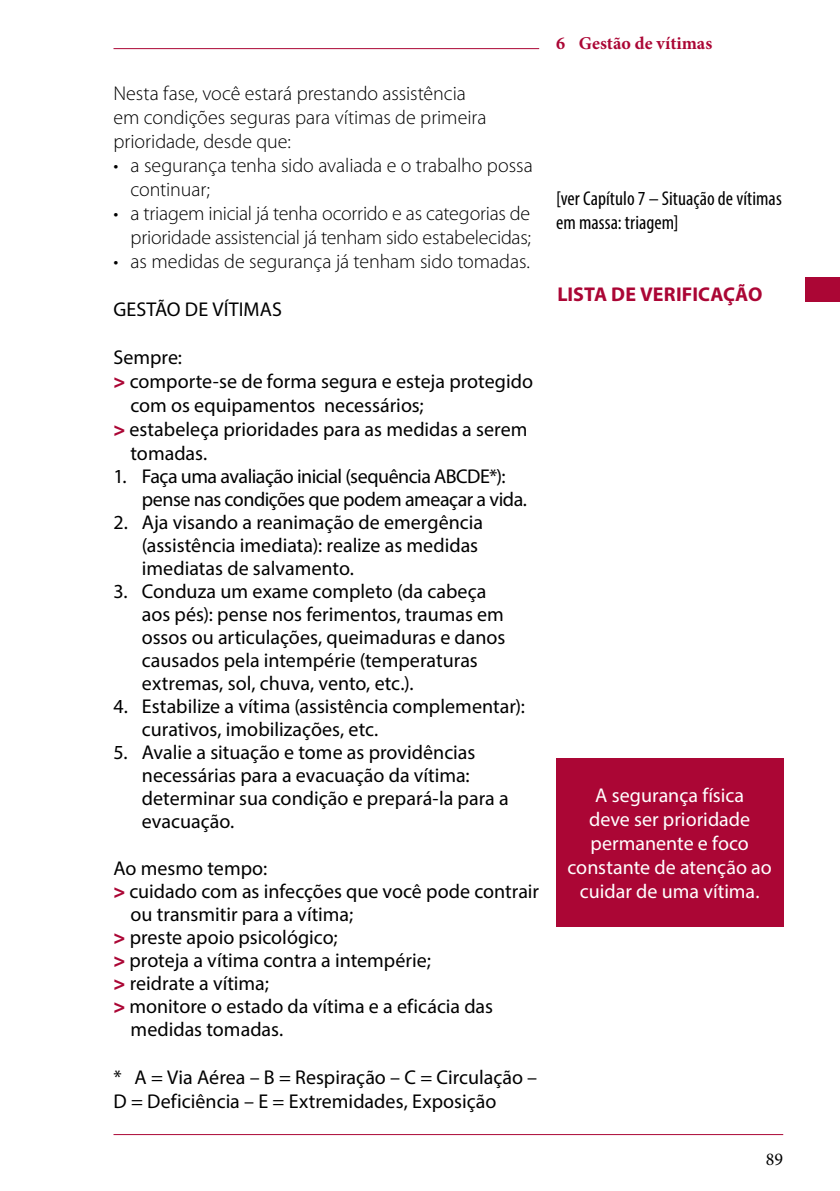
<style>
.page{position:relative;width:840px;height:1191px;background:#fff}
.page>*{position:absolute;margin:0;border:0;box-sizing:border-box;transform-origin:0 0}
.t1{font:20px/23px "Myriad Pro";color:#000}
.t2{font:300 20px/24px "Myriad Pro";letter-spacing:-.005em;color:#000}
.t3{font:20px/24px "Myriad Pro";color:#fff;text-align:center}
.t4{font:20px/23px "Myriad Pro";letter-spacing:-.025em;color:#000}
.t5{font:condensed 20px/24px "Myriad Pro";letter-spacing:.005em;color:#000}
.t6{font:700 20px "Myriad Pro";letter-spacing:.005em;color:#ab0635}
.t7{font:700 18px "Minion Pro";color:#ab0635}
.t8{font:18px "Minion Pro";color:#000}
.s1{font-weight:900;color:#ab0635}
</style>
<div class="page">
<hr style="left:113px;top:48px;width:426px;height:1px;background:#ab0635">
<hr style="left:113px;top:1134px;width:669px;height:1px;background:#ab0635">
<div style="left:805px;top:277px;width:34px;height:24px;background:#ab0635"></div>
<div style="left:556px;top:758px;width:226px;height:168px;background:#ab0635"></div>
<p class="t2" style="left:113px;top:81px;width:374px">Nesta fase, você estará prestando assistência em condições seguras para vítimas de primeira prioridade, desde que:</p>
<p class="t2" style="left:130px;top:153px;width:403px;text-indent:-17px">• a segurança tenha sido avaliada e o trabalho possa continuar;</p>
<p class="t2" style="left:113px;top:201px;width:418px;text-align:right">• a triagem inicial já tenha ocorrido e as categorias de prioridade assistencial já tenham sido estabelecidas;</p>
<p class="t2" style="left:113px;top:249px;width:418px">• as medidas de segurança já tenham sido tomadas.</p>
<p class="t1" style="left:113px;top:298px;width:170px">GESTÃO DE VÍTIMAS</p>
<p class="t1" style="left:113px;top:346px;width:70px">Sempre:</p>
<p class="t1" style="left:113px;top:370px;width:421px"><span class="s1">&gt;</span> comporte-se de forma segura e esteja protegido</p>
<p class="t1" style="left:130px;top:394px;width:294px">com os equipamentos necessários;</p>
<p class="t1" style="left:113px;top:418px;width:415px"><span class="s1">&gt;</span> estabeleça prioridades para as medidas a serem</p>
<p class="t1" style="left:130px;top:442px;width:78px">tomadas.</p>
<p class="t4" style="left:142px;top:465px;width:386px;text-indent:-28px">1. Faça uma avaliação inicial (sequência ABCDE*): pense nas condições que podem ameaçar a vida.</p>
<p class="t1" style="left:142px;top:511px;width:342px;text-indent:-28px">2. Aja visando a reanimação de emergência (assistência imediata): realize as medidas imediatas de salvamento.</p>
<p class="t1" style="left:142px;top:580px;width:365px;text-indent:-28px">3. Conduza um exame completo (da cabeça aos pés): pense nos ferimentos, traumas em ossos ou articulações, queimaduras e danos causados pela intempérie (temperaturas extremas, sol, chuva, vento, etc.).</p>
<p class="t1" style="left:142px;top:695px;width:384px;text-indent:-28px">4. Estabilize a vítima (assistência complementar): curativos, imobilizações, etc.</p>
<p class="t1" style="left:142px;top:741px;width:368px;text-indent:-28px">5. Avalie a situação e tome as providências necessárias para a evacuação da vítima: determinar sua condição e prepará-la para a evacuação.</p>
<p class="t1" style="left:113px;top:857px;width:155px">Ao mesmo tempo:</p>
<p class="t1" style="left:113px;top:880px;width:427px"><span class="s1">&gt;</span> cuidado com as infecções que você pode contrair</p>
<p class="t1" style="left:130px;top:903px;width:224px">ou transmitir para a vítima;</p>
<p class="t1" style="left:113px;top:926px;width:225px"><span class="s1">&gt;</span> preste apoio psicológico;</p>
<p class="t1" style="left:113px;top:949px;width:318px"><span class="s1">&gt;</span> proteja a vítima contra a intempérie;</p>
<p class="t1" style="left:113px;top:972px;width:157px"><span class="s1">&gt;</span> reidrate a vítima;</p>
<p class="t1" style="left:113px;top:995px;width:381px"><span class="s1">&gt;</span> monitore o estado da vítima e a eficácia das</p>
<p class="t1" style="left:130px;top:1018px;width:154px">medidas tomadas.</p>
<p class="t1" style="left:113px;top:1065px;width:425px;line-height:24px">* A = Via Aérea – B = Respiração – C = Circulação –<br>D = Deficiência – E = Extremidades, Exposição</p>
<p class="t7" style="left:556px;top:31px;width:157px">6 Gestão de vítimas</p>
<p class="t5" style="left:556px;top:186px;width:227px">[ver Capítulo 7 – Situação de vítimas em massa: triagem]</p>
<p class="t6" style="left:557px;top:281px;width:206px">LISTA DE VERIFICAÇÃO</p>
<p class="t3" style="left:567px;top:782px;width:206px">A segurança física<br>deve ser prioridade permanente e foco constante de atenção ao cuidar de uma vítima.</p>
<p class="t8" style="left:765px;top:1147px;width:19px">89</p>
</div>
